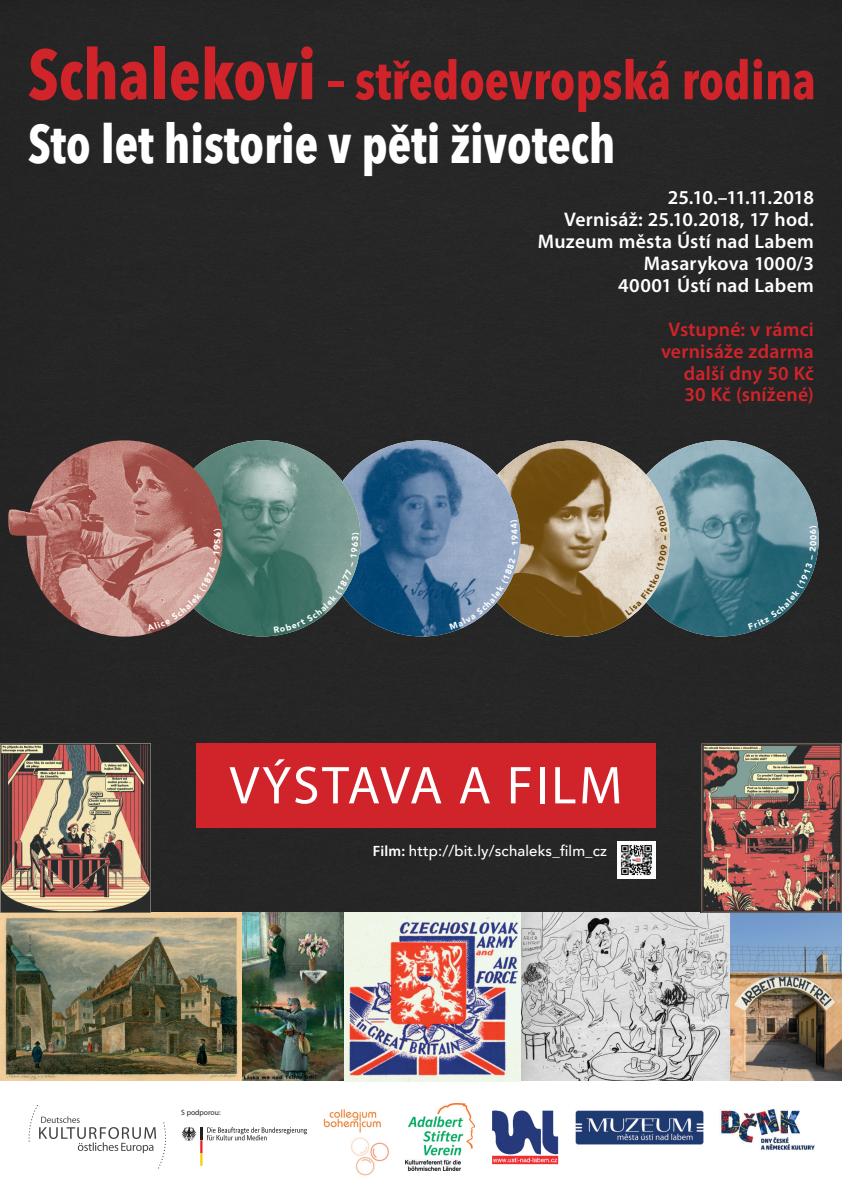
<style>
.page{position:relative;width:842px;height:1192px;background:#fff}
.page>*{position:absolute;margin:0;border:0;box-sizing:border-box;transform-origin:0 0}
.t1{font:53.7px "Myriad Pro";letter-spacing:.05em;color:#fff}
.t2{font:700 53.3px/63.5px "Avenir Next Condensed";color:#fff;scale:.93 1}
.t3{font:600 19.75px/21.9px "Myriad Pro";letter-spacing:.01em;color:#fff;text-align:right}
.t4{font:600 19.75px/21.9px "Myriad Pro";letter-spacing:.01em;color:#d1232a;text-align:right}
.t5{font:500 15px "Avenir";letter-spacing:.01em;color:#fff}
.t6{font:900 8.7px "Avenir";color:#fff}
.t7{font:7.65px "Myriad Pro";color:#231f20}
.s1{font-size:69.85px;color:#d1232a}
.s2{color:#d1232a}
.s3{font-family:"Myriad Pro";font-weight:600}
</style>
<div class="page">
<div style="left:0;top:0;width:842px;height:913px;background:#262626"></div>
<img style="left:0;top:913px;width:842px;height:168px">
<img style="left:701px;top:743px;width:141px;height:170px">
<img style="left:0;top:743px;width:151px;height:170px">
<div style="left:196px;top:743px;width:459px;height:85px;background:#d1232a"></div>
<img style="left:406px;top:1104px;width:68px;height:67px">
<svg style="left:181px;top:1127px;width:126px;height:39px"></svg>
<img style="left:28px;top:1105px;width:138px;height:64px">
<img style="left:323px;top:1109px;width:66px;height:67px">
<img style="left:623px;top:440px;width:196px;height:196px;border-radius:98px">
<img style="left:474px;top:441px;width:196px;height:196px;border-radius:98px">
<img style="left:324px;top:440px;width:196px;height:196px;border-radius:98px">
<img style="left:164px;top:440px;width:197px;height:196px;border-radius:98px">
<img style="left:7px;top:440px;width:216px;height:197px">
<img style="left:618px;top:841px;width:37px;height:38px">
<img style="left:492px;top:1110px;width:67px;height:55px">
<img style="left:721px;top:1108px;width:94px;height:42px">
<img style="left:575px;top:1110px;width:128px;height:34px">
<svg style="left:748px;top:525px;width:69px;height:105px;background:#35636f"></svg>
<svg style="left:625px;top:505px;width:42px;height:110px;background:#cac8bd"></svg>
<svg style="left:449px;top:519px;width:69px;height:111px;background:#7e8ea2"></svg>
<svg style="left:274px;top:541px;width:84px;height:92px;background:#4c726c"></svg>
<svg style="left:352px;top:532px;width:7px;height:3px"></svg>
<svg style="left:147px;top:529px;width:75px;height:102px;background:#a9857e"></svg>
<h2 class="t2" style="left:28px;top:48px;width:849px"><span class="s1">Schalekovi</span> <span class="s2">– středoevropská rodina<br></span>Sto let historie v pěti životech</h2>
<p class="t3" style="left:538px;top:187px;width:277px">25.10.–11.11.2018<br>Vernisáž: 25.10.2018, 17 hod.<br>Muzeum města Ústí nad Labem<br>Masarykova 1000/3<br>40001 Ústí nad Labem</p>
<p class="t6" style="left:352px;top:541px;width:7px;rotate:-90deg">3</p>
<p class="t4" style="left:661px;top:319px;width:154px">Vstupné: v rámci vernisáže zdarma další dny 50 Kč<br>30 Kč (snížené)</p>
<h1 class="t1" style="left:229px;top:759px;width:394px">VÝSTAVA A FILM</h1>
<p class="t5" style="left:373px;top:838px;width:236px"><span class="s3">Film:</span> http://bit.ly/schaleks_film_cz</p>
<p class="t7" style="left:181px;top:1109px;width:41px">S podporou:</p>
</div>
